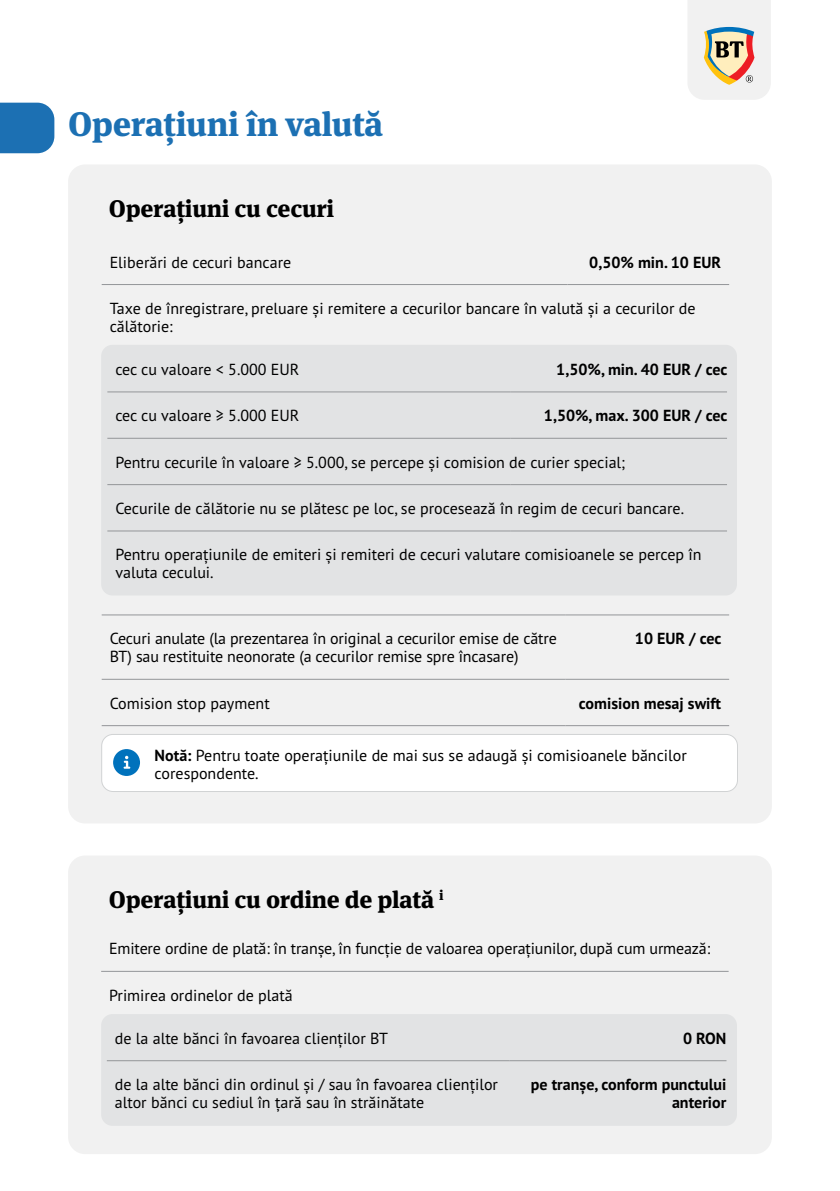
<style>
.page{position:relative;width:840px;height:1191px;background:#fff}
.page>*{position:absolute;margin:0;border:0;box-sizing:border-box;transform-origin:0 0}
.t1{font:800 34px "Meta Serif Pro";letter-spacing:-.01em;color:#1c70b3}
.t2{font:800 24px "Meta Serif Pro";letter-spacing:-.01em;color:#000}
.t3{font:16px/18px "PT Sans Pro";color:#000}
.t4{font:700 16px/18px "PT Sans Pro";color:#000;text-align:right}
.s1{font-weight:700}
</style>
<div class="page">
<div style="left:68px;top:164px;width:703px;height:659px;background:#f1f1f1;border-radius:17px"></div>
<div style="left:68px;top:855px;width:703px;height:299px;background:#f1f1f1;border-radius:17px"></div>
<div style="left:101px;top:345px;width:635px;height:250px;background:#e2e3e4;border-radius:11px"></div>
<div style="left:101px;top:1014px;width:635px;height:111px;background:#e2e3e4;border-radius:11px"></div>
<svg style="left:688px;top:0;width:82px;height:100px"></svg>
<hr style="left:102px;top:284px;width:465px;height:1px;background:#939598">
<hr style="left:567px;top:284px;width:161px;height:1px;background:#939598">
<hr style="left:107px;top:484px;width:403px;height:1px;background:#939598">
<hr style="left:510px;top:484px;width:216px;height:1px;background:#939598">
<hr style="left:107px;top:530px;width:403px;height:1px;background:#939598">
<hr style="left:510px;top:530px;width:216px;height:1px;background:#939598">
<hr style="left:107px;top:391px;width:403px;height:1px;background:#939598">
<hr style="left:510px;top:391px;width:216px;height:1px;background:#939598">
<hr style="left:107px;top:438px;width:403px;height:1px;background:#939598">
<hr style="left:510px;top:438px;width:216px;height:1px;background:#939598">
<hr style="left:102px;top:614px;width:463px;height:1px;background:#939598">
<hr style="left:565px;top:614px;width:163px;height:1px;background:#939598">
<hr style="left:102px;top:679px;width:463px;height:1px;background:#939598">
<hr style="left:565px;top:679px;width:163px;height:1px;background:#939598">
<hr style="left:102px;top:725px;width:463px;height:1px;background:#939598">
<hr style="left:565px;top:725px;width:163px;height:1px;background:#939598">
<div style="left:102px;top:734px;width:635px;height:57px;background:#fff;border-radius:11px"></div>
<div style="left:101px;top:734px;width:636px;height:58px;border:1px solid #d1d3d4;border-radius:11px"></div>
<div style="left:113px;top:749px;width:27px;height:27px;background:#0072bc;border-radius:50%"></div>
<svg style="left:123px;top:756px;width:7px;height:12px"></svg>
<div style="left:0;top:103px;width:54px;height:50px;background:#1c70b3"></div>
<hr style="left:101px;top:971px;width:627px;height:1px;background:#939598">
<hr style="left:107px;top:1060px;width:402px;height:1px;background:#939598">
<hr style="left:509px;top:1060px;width:217px;height:1px;background:#939598">
<h1 class="t1" style="left:68px;top:96px;width:316px">Operațiuni în valută</h1>
<h2 class="t2" style="left:109px;top:189px;width:227px">Operațiuni cu cecuri</h2>
<p class="t3" style="left:110px;top:252px;width:183px">Eliberări de cecuri bancare</p>
<p class="t4" style="left:589px;top:253px;width:133px">0,50% min. 10 EUR</p>
<p class="t3" style="left:110px;top:299px;width:587px">Taxe de înregistrare, preluare și remitere a cecurilor bancare în valută și a cecurilor de călătorie:</p>
<p class="t3" style="left:115px;top:360px;width:185px">cec cu valoare &lt; 5.000 EUR</p>
<p class="t4" style="left:556px;top:360px;width:172px">1,50%, min. 40 EUR / cec</p>
<p class="t3" style="left:115px;top:406px;width:185px">cec cu valoare ≥ 5.000 EUR</p>
<p class="t4" style="left:543px;top:406px;width:185px">1,50%, max. 300 EUR / cec</p>
<p class="t3" style="left:115px;top:452px;width:511px">Pentru cecurile în valoare ≥ 5.000, se percepe și comision de curier special;</p>
<p class="t3" style="left:115px;top:499px;width:570px">Cecurile de călătorie nu se plătesc pe loc, se procesează în regim de cecuri bancare.</p>
<p class="t3" style="left:115px;top:545px;width:587px">Pentru operațiunile de emiteri și remiteri de cecuri valutare comisioanele se percep în valuta cecului.</p>
<p class="t3" style="left:110px;top:629px;width:448px">Cecuri anulate (la prezentarea în original a cecurilor emise de către<br>BT) sau restituite neonorate (a cecurilor remise spre încasare)</p>
<p class="t4" style="left:634px;top:629px;width:88px">10 EUR / cec</p>
<p class="t3" style="left:110px;top:693px;width:161px">Comision stop payment</p>
<p class="t4" style="left:578px;top:693px;width:144px">comision mesaj swift</p>
<p class="t3" style="left:154px;top:746px;width:533px"><span class="s1">Notă:</span> Pentru toate operațiunile de mai sus se adaugă și comisioanele băncilor corespondente.</p>
<h2 class="t2" style="left:109px;top:879px;width:336px">Operațiuni cu ordine de plată <sup>i</sup></h2>
<p class="t3" style="left:109px;top:939px;width:602px">Emitere ordine de plată: în tranșe, în funcție de valoarea operațiunilor, după cum urmează:</p>
<p class="t3" style="left:109px;top:985px;width:185px">Primirea ordinelor de plată</p>
<p class="t3" style="left:115px;top:1028px;width:274px">de la alte bănci în favoarea clienților BT</p>
<p class="t4" style="left:682px;top:1028px;width:45px">0 RON</p>
<p class="t3" style="left:115px;top:1075px;width:384px">de la alte bănci din ordinul și / sau în favoarea clienților altor bănci cu sediul în țară sau în străinătate</p>
<p class="t4" style="left:530px;top:1075px;width:197px">pe tranșe, conform punctului anterior</p>
</div>
